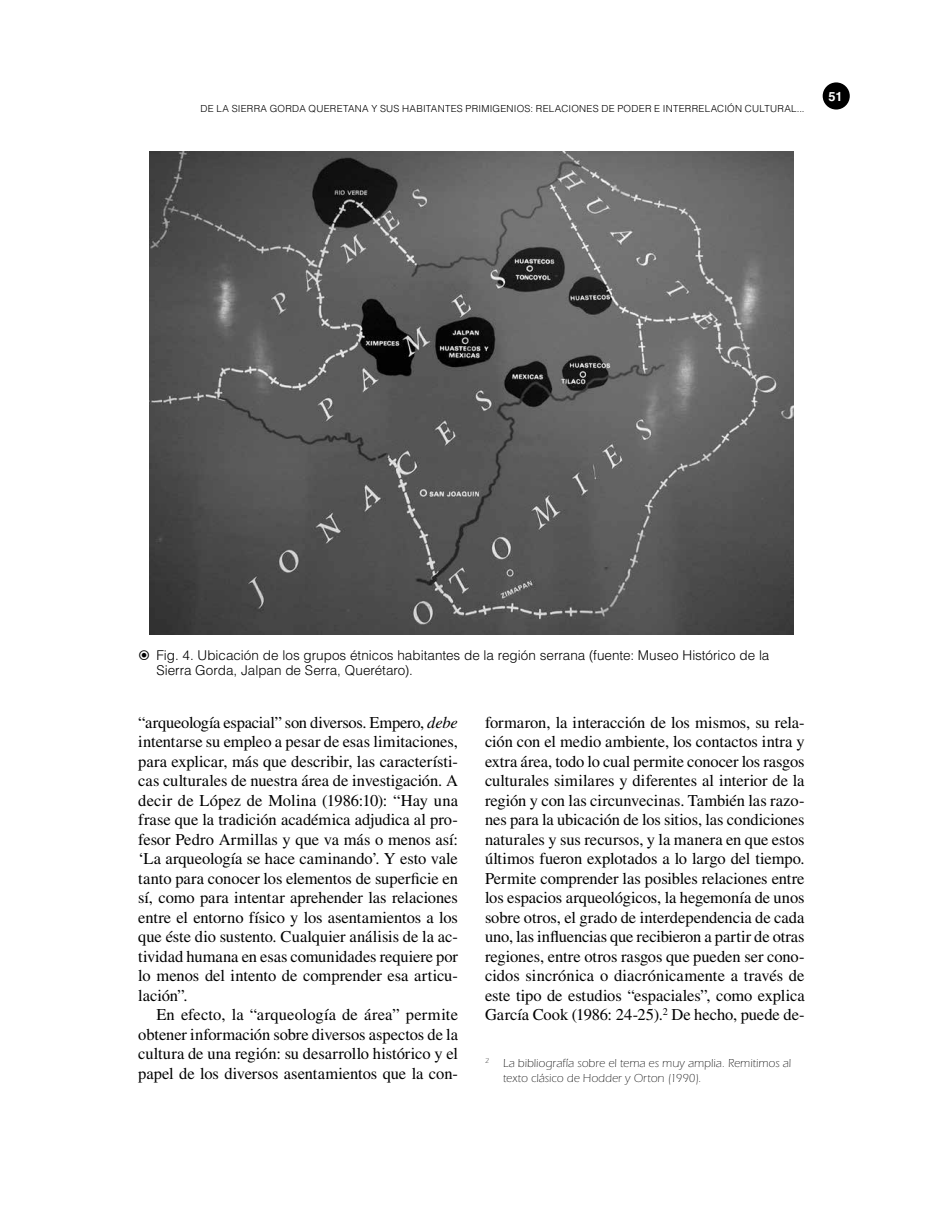
<style>
.page{position:relative;width:943px;height:1213px;background:#fff}
.page>*{position:absolute;margin:0;border:0;box-sizing:border-box;transform-origin:0 0}
.t1{font:16.5px/19.5px "Times LT Std";letter-spacing:-.005em;color:#000;text-align:justify}
.t2{font:300 13.5px/15px "Helvetica LT Std";color:#000}
.t3{font:700 12.75px "Helvetica LT Std";color:#fff}
.t4{font:300 12px/15px "ITC Eras Std";letter-spacing:.01em;color:#000}
.t5{font:300 9.75px "Helvetica LT Std";letter-spacing:.025em;color:#000}
.s1{font-style:italic}
</style>
<div class="page">
<div style="left:822px;top:82px;width:27px;height:27px;background:#000;border-radius:50%"></div>
<img style="left:150px;top:152px;width:643px;height:482px">
<p class="t5" style="left:200px;top:103px;width:605px">DE LA SIERRA GORDA QUERETANA Y SUS HABITANTES PRIMIGENIOS: RELACIONES DE PODER E INTERRELACIÓN CULTURAL...</p>
<p class="t3" style="left:828px;top:88px;width:16px">51</p>
<p class="t2" style="left:156px;top:647px;width:614px">Fig. 4. Ubicación de los grupos étnicos habitantes de la región serrana (fuente: Museo Histórico de la<br>Sierra Gorda, Jalpan de Serra, Querétaro).</p>
<p class="t1" style="left:138px;top:712px;width:321px">“arqueología espacial” son diversos. Empero, <span class="s1">debe </span>intentarse su empleo a pesar de esas limitaciones, para explicar, más que describir, las característi&shy;cas culturales de nuestra área de investigación. A decir de López de Molina (1986:10): “Hay una frase que la tradición académica adjudica al pro&shy;fesor Pedro Armillas y que va más o menos así: ‘La arqueología se hace caminando’. Y esto vale tanto para conocer los elementos de superficie en sí, como para intentar aprehender las relaciones entre el entorno físico y los asentamientos a los que éste dio sustento. Cualquier análisis de la ac&shy;tividad humana en esas comunidades requiere por lo menos del intento de comprender esa articu&shy;lación”.</p>
<p class="t1" style="left:138px;top:1005px;width:321px;text-indent:18px">En efecto, la “arqueología de área” permite obtener información sobre diversos aspectos de la cultura de una región: su desarrollo histórico y el papel de los diversos asentamientos que la con-</p>
<p class="t1" style="left:485px;top:712px;width:321px">formaron, la interacción de los mismos, su rela&shy;ción con el medio ambiente, los contactos intra y extra área, todo lo cual permite conocer los rasgos culturales similares y diferentes al interior de la región y con las circunvecinas. También las razo&shy;nes para la ubicación de los sitios, las condiciones naturales y sus recursos, y la manera en que estos últimos fueron explotados a lo largo del tiempo.<br>Permite comprender las posibles relaciones entre los espacios arqueológicos, la hegemonía de unos sobre otros, el grado de interdependencia de cada uno, las influencias que recibieron a partir de otras regiones, entre otros rasgos que pueden ser cono&shy;cidos sincrónica o diacrónicamente a través de este tipo de estudios “espaciales”, como explica García Cook (1986: 24-25).<sup>2</sup> De hecho, puede de-</p>
<p class="t4" style="left:503px;top:1055px;width:290px;text-indent:-18px"><sup>2</sup> La bibliografía sobre el tema es muy amplia. Remitimos al texto clásico de Hodder y Orton (1990).</p>
</div>
